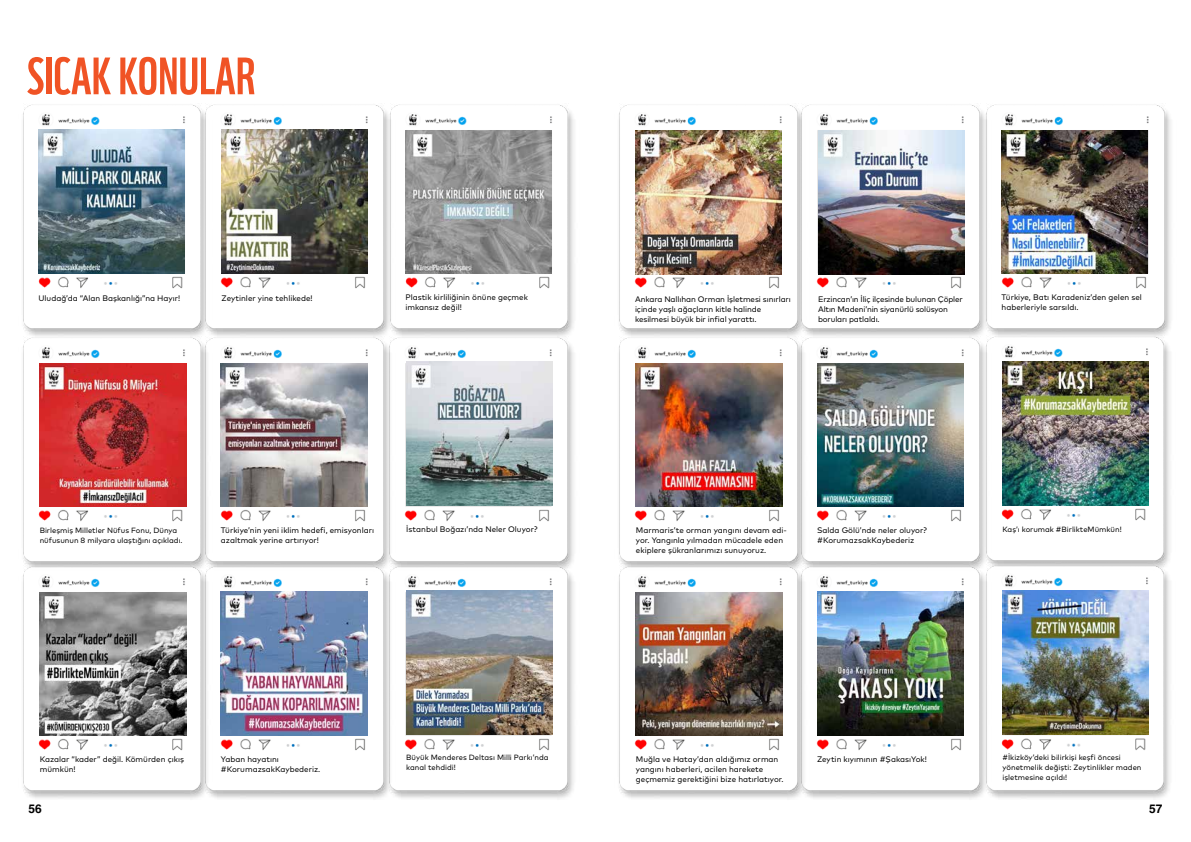
<style>
.page{position:relative;width:1191px;height:842px;background:#fff}
.page>*{position:absolute;margin:0;border:0;box-sizing:border-box;transform-origin:0 0}
.t1{font:51px "WWF";color:#f05325}
.t2{font:700 12px "Helvetica";color:#000}
.t3{font:8px/10px "Mark Pro";color:#000}
.t4{font:8px/10px "Mark Pro";letter-spacing:-.02em;color:#000}
.t5{font:7.6px/10px "Mark Pro";color:#000}
</style>
<div class="page">
<img style="left:405px;top:339px;width:169px;height:226px">
<img style="left:406px;top:362px;width:146px;height:143px">
<img style="left:405px;top:565px;width:169px;height:234px">
<img style="left:406px;top:590px;width:146px;height:144px">
<img style="left:23px;top:104px;width:167px;height:232px">
<img style="left:405px;top:105px;width:169px;height:234px">
<img style="left:190px;top:104px;width:215px;height:232px">
<img style="left:38px;top:130px;width:147px;height:143px">
<img style="left:405px;top:130px;width:147px;height:144px">
<img style="left:222px;top:130px;width:146px;height:143px">
<img style="left:223px;top:336px;width:182px;height:229px">
<img style="left:223px;top:363px;width:144px;height:144px">
<img style="left:223px;top:565px;width:182px;height:234px">
<img style="left:223px;top:592px;width:144px;height:143px">
<img style="left:23px;top:336px;width:200px;height:229px">
<img style="left:40px;top:363px;width:146px;height:144px">
<img style="left:23px;top:565px;width:200px;height:234px">
<img style="left:40px;top:592px;width:146px;height:143px">
<img style="left:1001px;top:340px;width:169px;height:225px">
<img style="left:1002px;top:362px;width:146px;height:143px">
<img style="left:1001px;top:565px;width:169px;height:234px">
<img style="left:1002px;top:590px;width:146px;height:144px">
<img style="left:619px;top:104px;width:167px;height:232px">
<img style="left:1001px;top:105px;width:170px;height:235px">
<img style="left:786px;top:104px;width:215px;height:232px">
<img style="left:635px;top:131px;width:146px;height:143px">
<img style="left:1001px;top:130px;width:146px;height:144px">
<img style="left:818px;top:131px;width:146px;height:143px">
<img style="left:819px;top:336px;width:182px;height:229px">
<img style="left:819px;top:363px;width:144px;height:144px">
<img style="left:819px;top:565px;width:182px;height:234px">
<img style="left:819px;top:592px;width:144px;height:143px">
<img style="left:619px;top:336px;width:200px;height:229px">
<img style="left:636px;top:363px;width:146px;height:144px">
<img style="left:619px;top:565px;width:200px;height:234px">
<img style="left:636px;top:592px;width:146px;height:143px">
<h1 class="t1" style="left:26px;top:36px;width:230px">SICAK KONULAR</h1>
<p class="t3" style="left:38px;top:292px;width:143px">Uludağ’da “Alan Başkanlığı”na Hayır!</p>
<p class="t3" style="left:405px;top:292px;width:124px">Plastik kirliliğinin önüne geçmek imkansız değil!</p>
<p class="t3" style="left:222px;top:292px;width:92px">Zeytinler yine tehlikede!</p>
<p class="t3" style="left:635px;top:293px;width:157px">Ankara Nallıhan Orman İşletmesi sınırları içinde yaşlı ağaçların kitle halinde kesilmesi büyük bir infial yarattı.</p>
<p class="t3" style="left:1001px;top:292px;width:142px">Türkiye, Batı Karadeniz’den gelen sel haberleriyle sarsıldı.</p>
<p class="t4" style="left:818px;top:293px;width:146px">Erzincan’ın İliç ilçesinde bulunan Çöpler<br>Altın Madeni’nin siyanürlü solüsyon boruları patlaldı.</p>
<p class="t5" style="left:40px;top:525px;width:144px">Birleşmiş Milletler Nüfus Fonu, Dünya nüfusunun 8 milyara ulaştığını açıkladı.</p>
<p class="t3" style="left:221px;top:525px;width:155px">Türkiye’nin yeni iklim hedefi, emisyonları azaltmak yerine artırıyor!</p>
<p class="t3" style="left:406px;top:523px;width:133px">İstanbul Boğazı’nda Neler Oluyor?</p>
<p class="t3" style="left:636px;top:525px;width:152px">Marmaris’te orman yangını devam edi&shy;yor. Yangınla yılmadan mücadele eden ekiplere şükranlarımızı sunuyoruz.</p>
<p class="t3" style="left:817px;top:525px;width:111px">Salda Gölü’nde neler oluyor? #KorumazsakKaybederiz</p>
<p class="t5" style="left:1002px;top:523px;width:121px">Kaş’ı korumak #BirlikteMümkün!</p>
<p class="t3" style="left:40px;top:753px;width:146px">Kazalar “kader” değil. Kömürden çıkış mümkün!</p>
<p class="t3" style="left:221px;top:753px;width:101px">Yaban hayatını #KorumazsakKaybederiz.</p>
<p class="t5" style="left:406px;top:752px;width:144px">Büyük Menderes Deltası Milli Parkı’nda kanal tehdidi!</p>
<p class="t3" style="left:636px;top:753px;width:149px">Muğla ve Hatay’dan aldığımız orman yangını haberleri, acilen harekete geçmemiz gerektiğini bize hatırlatıyor.</p>
<p class="t3" style="left:817px;top:753px;width:111px">Zeytin kıyımının #ŞakasıYok!</p>
<p class="t5" style="left:1002px;top:752px;width:140px">#İkizköy’deki bilirkişi keşfi öncesi yönetmelik değişti: Zeytinlikler maden işletmesine açıldı!</p>
<h2 class="t2" style="left:28px;top:801px;width:15px">56</h2>
<h2 class="t2" style="left:1149px;top:802px;width:15px">57</h2>
</div>
